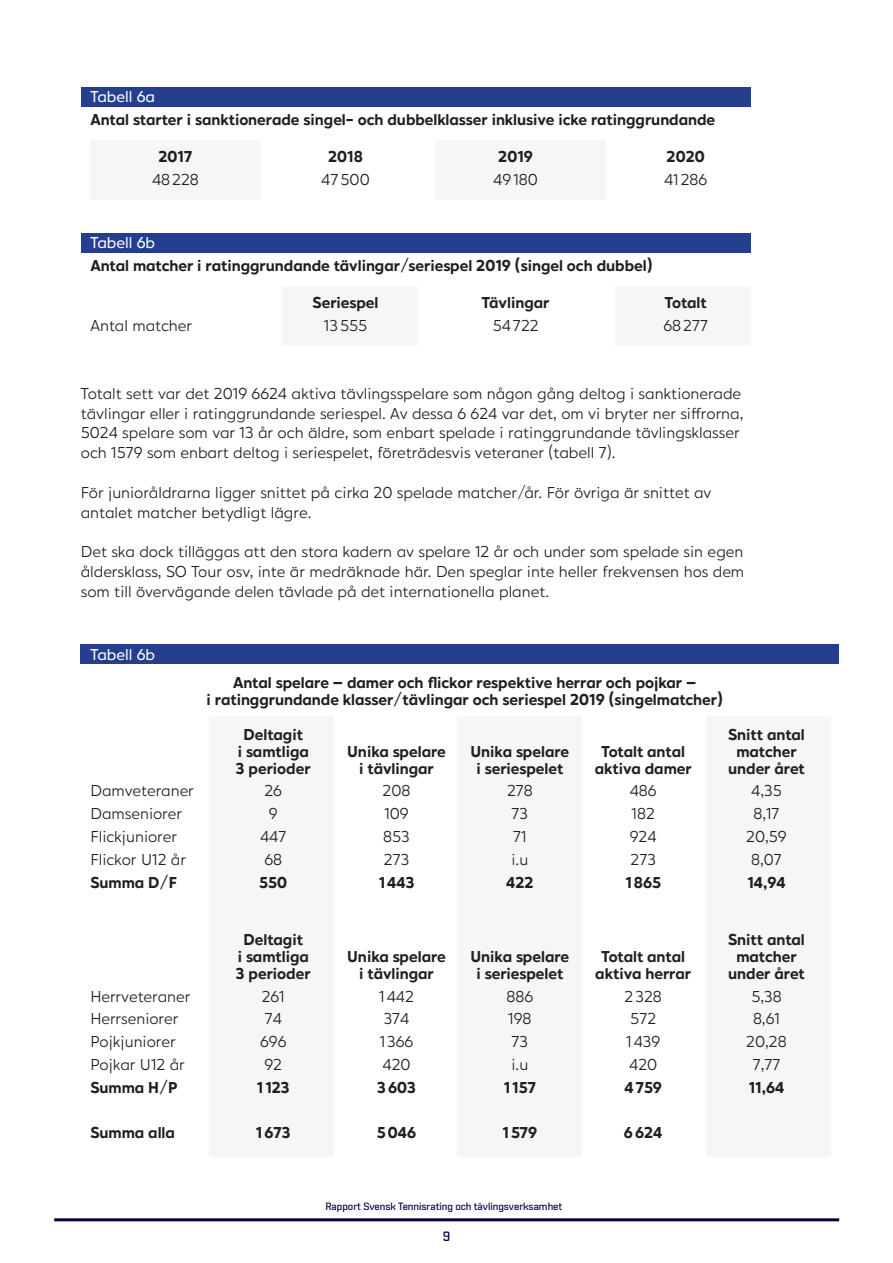
<style>
.page{position:relative;width:893px;height:1263px;background:#fff}
.page>*{position:absolute;margin:0;border:0;box-sizing:border-box;transform-origin:0 0}
.Brödtext{font:16.5px/19.8px "Hartwell Alt";color:#231f20}
.Brödtext-2{font:700 16.5px/16.8px "Hartwell Alt";color:#231f20;text-align:center}
.Brödtext-3{font:500 16.5px "Hartwell Alt";color:#fff}
.Brödtext-4{font:13.5px "Shentox Regular 2";color:#030048}
.Brödtext-5{font:10.5px "Shentox Regular 2";color:#030048}
</style>
<div class="page">
<div style="left:209px;top:716px;width:125px;height:441px;background:#f5f7f7"></div>
<div style="left:458px;top:716px;width:124px;height:441px;background:#f5f7f7"></div>
<div style="left:706px;top:716px;width:124px;height:441px;background:#f5f7f7"></div>
<hr style="left:54px;top:1218px;width:785px;height:3px;background:#030048">
<div style="left:81px;top:87px;width:669px;height:20px;background:#253f8e"></div>
<div style="left:81px;top:233px;width:669px;height:20px;background:#253f8e"></div>
<div style="left:81px;top:644px;width:758px;height:20px;background:#253f8e"></div>
<div style="left:90px;top:140px;width:171px;height:60px;background:#f5f7f7"></div>
<div style="left:435px;top:140px;width:171px;height:60px;background:#f5f7f7"></div>
<div style="left:615px;top:286px;width:135px;height:60px;background:#f5f7f7"></div>
<div style="left:283px;top:286px;width:135px;height:60px;background:#f5f7f7"></div>
<p class="Brödtext-3" style="left:90px;top:87px;width:66px">Tabell 6a</p>
<p class="Brödtext-2" style="left:90px;top:113px;width:626px">Antal starter i sanktionerade singel- och dubbelklasser inklusive icke ratinggrundande</p>
<p class="Brödtext-2" style="left:158px;top:150px;width:35px">2017</p>
<p class="Brödtext-2" style="left:328px;top:150px;width:36px">2018</p>
<p class="Brödtext-2" style="left:498px;top:150px;width:36px">2019</p>
<p class="Brödtext-2" style="left:667px;top:150px;width:40px">2020</p>
<p class="Brödtext" style="left:152px;top:171px;width:48px">48228</p>
<p class="Brödtext" style="left:321px;top:171px;width:50px">47500</p>
<p class="Brödtext" style="left:493px;top:171px;width:46px">49180</p>
<p class="Brödtext" style="left:664px;top:171px;width:45px">41286</p>
<p class="Brödtext-3" style="left:90px;top:233px;width:66px">Tabell 6b</p>
<p class="Brödtext-2" style="left:90px;top:259px;width:563px">Antal matcher i ratinggrundande tävlingar/seriespel 2019 (singel och dubbel)</p>
<p class="Brödtext-2" style="left:313px;top:296px;width:67px">Seriespel</p>
<p class="Brödtext-2" style="left:482px;top:296px;width:69px">Tävlingar</p>
<p class="Brödtext-2" style="left:665px;top:296px;width:43px">Totalt</p>
<p class="Brödtext" style="left:90px;top:317px;width:103px">Antal matcher</p>
<p class="Brödtext" style="left:324px;top:317px;width:45px">13555</p>
<p class="Brödtext" style="left:493px;top:317px;width:47px">54722</p>
<p class="Brödtext" style="left:663px;top:317px;width:46px">68277</p>
<p class="Brödtext" style="left:81px;top:385px;width:664px">Totalt sett var det 2019 6624 aktiva tävlingsspelare som någon gång deltog i sanktionerade tävlingar eller i ratinggrundande seriespel. Av dessa 6 624 var det, om vi bryter ner siffrorna, 5024 spelare som var 13 år och äldre, som enbart spelade i ratinggrundande tävlingsklasser och 1579 som enbart deltog i seriespelet, företrädesvis veteraner (tabell 7).</p>
<p class="Brödtext" style="left:81px;top:484px;width:632px">För junioråldrarna ligger snittet på cirka 20 spelade matcher/år. För övriga är snittet av antalet matcher betydligt lägre.</p>
<p class="Brödtext" style="left:81px;top:543px;width:665px;text-align:justify">Det ska dock tilläggas att den stora kadern av spelare 12 år och under som spelade sin egen åldersklass, SO Tour osv, inte är medräknade här. Den speglar inte heller frekvensen hos dem som till övervägande delen tävlade på det internationella planet.</p>
<p class="Brödtext-3" style="left:90px;top:644px;width:66px">Tabell 6b</p>
<p class="Brödtext-2" style="left:206px;top:676px;width:518px">Antal spelare – damer och flickor respektive herrar och pojkar –<br>i ratinggrundande klasser/tävlingar och seriespel 2019 (singelmatcher)</p>
<p class="Brödtext-2" style="left:244px;top:728px;width:61px">Deltagit</p>
<p class="Brödtext-2" style="left:728px;top:728px;width:78px">Snitt antal</p>
<p class="Brödtext-2" style="left:238px;top:744px;width:73px">i samtliga</p>
<p class="Brödtext-2" style="left:347px;top:744px;width:100px">Unika spelare</p>
<p class="Brödtext-2" style="left:470px;top:744px;width:100px">Unika spelare</p>
<p class="Brödtext-2" style="left:601px;top:744px;width:85px">Totalt antal</p>
<p class="Brödtext-2" style="left:736px;top:744px;width:62px">matcher</p>
<p class="Brödtext-2" style="left:236px;top:761px;width:76px">3 perioder</p>
<p class="Brödtext-2" style="left:359px;top:761px;width:76px">i tävlingar</p>
<p class="Brödtext-2" style="left:476px;top:761px;width:88px">i seriespelet</p>
<p class="Brödtext-2" style="left:595px;top:761px;width:99px">aktiva damer</p>
<p class="Brödtext-2" style="left:728px;top:761px;width:78px">under året</p>
<p class="Brödtext" style="left:90px;top:782px;width:105px">Damveteraner</p>
<p class="Brödtext" style="left:264px;top:782px;width:19px">26</p>
<p class="Brödtext" style="left:383px;top:782px;width:29px">208</p>
<p class="Brödtext" style="left:507px;top:782px;width:27px">278</p>
<p class="Brödtext" style="left:630px;top:782px;width:28px">486</p>
<p class="Brödtext" style="left:751px;top:782px;width:32px">4,35</p>
<p class="Brödtext" style="left:90px;top:805px;width:93px">Damseniorer</p>
<p class="Brödtext" style="left:269px;top:805px;width:10px">9</p>
<p class="Brödtext" style="left:384px;top:805px;width:26px">109</p>
<p class="Brödtext" style="left:512px;top:805px;width:18px">73</p>
<p class="Brödtext" style="left:632px;top:805px;width:25px">182</p>
<p class="Brödtext" style="left:753px;top:805px;width:28px">8,17</p>
<p class="Brödtext" style="left:90px;top:828px;width:88px">Flickjuniorer</p>
<p class="Brödtext" style="left:260px;top:828px;width:28px">447</p>
<p class="Brödtext" style="left:383px;top:828px;width:28px">853</p>
<p class="Brödtext" style="left:513px;top:828px;width:15px">71</p>
<p class="Brödtext" style="left:630px;top:828px;width:28px">924</p>
<p class="Brödtext" style="left:746px;top:828px;width:42px">20,59</p>
<p class="Brödtext" style="left:90px;top:851px;width:97px">Flickor U12 år</p>
<p class="Brödtext" style="left:264px;top:851px;width:19px">68</p>
<p class="Brödtext" style="left:384px;top:851px;width:27px">273</p>
<p class="Brödtext" style="left:511px;top:851px;width:18px">i.u</p>
<p class="Brödtext" style="left:630px;top:851px;width:27px">273</p>
<p class="Brödtext" style="left:751px;top:851px;width:32px">8,07</p>
<p class="Brödtext-2" style="left:90px;top:875px;width:88px">Summa D/F</p>
<p class="Brödtext-2" style="left:259px;top:875px;width:29px">550</p>
<p class="Brödtext-2" style="left:379px;top:875px;width:37px">1443</p>
<p class="Brödtext-2" style="left:506px;top:875px;width:29px">422</p>
<p class="Brödtext-2" style="left:625px;top:875px;width:37px">1865</p>
<p class="Brödtext-2" style="left:747px;top:875px;width:40px">14,94</p>
<p class="Brödtext-2" style="left:244px;top:933px;width:61px">Deltagit</p>
<p class="Brödtext-2" style="left:728px;top:933px;width:78px">Snitt antal</p>
<p class="Brödtext-2" style="left:238px;top:950px;width:73px">i samtliga</p>
<p class="Brödtext-2" style="left:347px;top:950px;width:100px">Unika spelare</p>
<p class="Brödtext-2" style="left:470px;top:950px;width:100px">Unika spelare</p>
<p class="Brödtext-2" style="left:601px;top:950px;width:85px">Totalt antal</p>
<p class="Brödtext-2" style="left:736px;top:950px;width:62px">matcher</p>
<p class="Brödtext-2" style="left:236px;top:966px;width:76px">3 perioder</p>
<p class="Brödtext-2" style="left:359px;top:966px;width:76px">i tävlingar</p>
<p class="Brödtext-2" style="left:476px;top:966px;width:88px">i seriespelet</p>
<p class="Brödtext-2" style="left:595px;top:966px;width:97px">aktiva herrar</p>
<p class="Brödtext-2" style="left:728px;top:966px;width:78px">under året</p>
<p class="Brödtext" style="left:90px;top:988px;width:102px">Herrveteraner</p>
<p class="Brödtext" style="left:262px;top:988px;width:25px">261</p>
<p class="Brödtext" style="left:379px;top:988px;width:36px">1442</p>
<p class="Brödtext" style="left:506px;top:988px;width:28px">886</p>
<p class="Brödtext" style="left:625px;top:988px;width:39px">2328</p>
<p class="Brödtext" style="left:751px;top:988px;width:32px">5,38</p>
<p class="Brödtext" style="left:90px;top:1010px;width:90px">Herrseniorer</p>
<p class="Brödtext" style="left:265px;top:1010px;width:19px">74</p>
<p class="Brödtext" style="left:384px;top:1010px;width:27px">374</p>
<p class="Brödtext" style="left:508px;top:1010px;width:25px">198</p>
<p class="Brödtext" style="left:630px;top:1010px;width:27px">572</p>
<p class="Brödtext" style="left:753px;top:1010px;width:29px">8,61</p>
<p class="Brödtext" style="left:90px;top:1033px;width:87px">Pojkjuniorer</p>
<p class="Brödtext" style="left:260px;top:1033px;width:28px">696</p>
<p class="Brödtext" style="left:380px;top:1033px;width:35px">1366</p>
<p class="Brödtext" style="left:512px;top:1033px;width:18px">73</p>
<p class="Brödtext" style="left:626px;top:1033px;width:36px">1439</p>
<p class="Brödtext" style="left:746px;top:1033px;width:42px">20,28</p>
<p class="Brödtext" style="left:90px;top:1056px;width:96px">Pojkar U12 år</p>
<p class="Brödtext" style="left:264px;top:1056px;width:19px">92</p>
<p class="Brödtext" style="left:383px;top:1056px;width:30px">420</p>
<p class="Brödtext" style="left:511px;top:1056px;width:18px">i.u</p>
<p class="Brödtext" style="left:629px;top:1056px;width:30px">420</p>
<p class="Brödtext" style="left:753px;top:1056px;width:29px">7,77</p>
<p class="Brödtext-2" style="left:90px;top:1080px;width:89px">Summa H/P</p>
<p class="Brödtext-2" style="left:257px;top:1080px;width:34px">1123</p>
<p class="Brödtext-2" style="left:377px;top:1080px;width:40px">3603</p>
<p class="Brödtext-2" style="left:504px;top:1080px;width:34px">1157</p>
<p class="Brödtext-2" style="left:624px;top:1080px;width:39px">4759</p>
<p class="Brödtext-2" style="left:749px;top:1080px;width:37px">11,64</p>
<p class="Brödtext-2" style="left:90px;top:1126px;width:86px">Summa alla</p>
<p class="Brödtext-2" style="left:256px;top:1126px;width:36px">1673</p>
<p class="Brödtext-2" style="left:377px;top:1126px;width:41px">5046</p>
<p class="Brödtext-2" style="left:502px;top:1126px;width:36px">1579</p>
<p class="Brödtext-2" style="left:624px;top:1126px;width:40px">6624</p>
<p class="Brödtext-5" style="left:325px;top:1200px;width:238px">Rapport Svensk Tennisrating och tävlingsverksamhet</p>
<p class="Brödtext-4" style="left:443px;top:1229px;width:9px">9</p>
</div>
